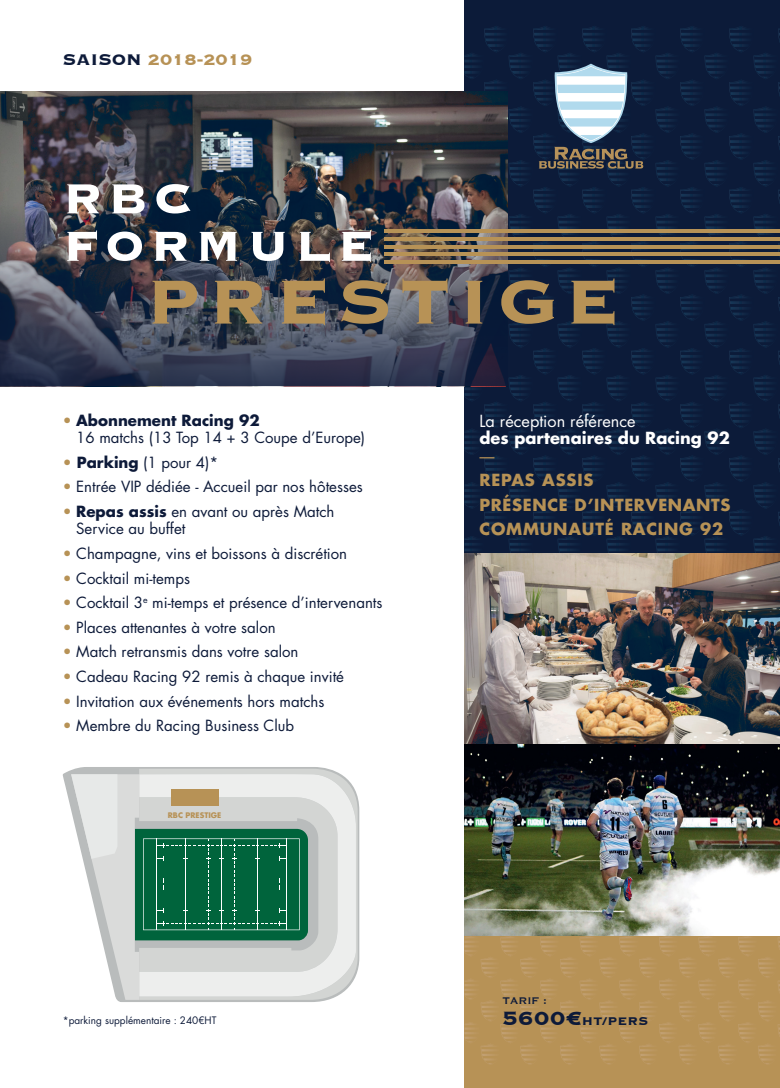
<style>
.page{position:relative;width:780px;height:1088px;background:#fff}
.page>*{position:absolute;margin:0;border:0;box-sizing:border-box;transform-origin:0 0}
.t1{font:700 81.38px "Copperplate";letter-spacing:.1em;color:#b79256}
.t2{font:700 55px "Copperplate";letter-spacing:.1em;color:#fff}
.t3{font:700 20px "Copperplate";color:#b79256}
.t4{font:700 16.25px/24.6px "Futura Std";letter-spacing:.05em;color:#b79256}
.t5{font:700 16.25px "Futura Std";color:#fff}
.t6{font:16.25px "Futura Std";color:#fff}
.t7{font:15px/17.5px "Futura Std";color:#0d1a39}
.t8{font:700 14.62px "Copperplate";letter-spacing:.025em;color:#0d1a39}
.t9{font:12.5px "Copperplate";color:#0d1a39}
.t10{font:10px "Futura Std";color:#0d1a39}
.t11{font:700 7.5px "Futura Std";color:#b79256}
.s1{color:#0d1a39}
.s2{color:#b79256}
.s3{font-weight:700}
.s4{font-size:25px}
</style>
<div class="page">
<div style="left:464px;top:0;width:316px;height:554px;background:#0c1b39"></div>
<svg style="left:63px;top:767px;width:296px;height:235px"></svg>
<svg style="left:139px;top:769px;width:218px;height:231px;fill:#d3d5d3"></svg>
<svg style="left:308px;top:774px;width:48px;height:222px;background:#dcdedc"></svg>
<svg style="left:71px;top:774px;width:237px;height:226px;background:#91b5a6"></svg>
<div style="left:171px;top:789px;width:47px;height:17px;background:#b79256"></div>
<div style="left:464px;top:895px;width:316px;height:193px;background:#b79256"></div>
<svg style="left:464px;top:935px;width:316px;height:129px"></svg>
<img style="left:464px;top:554px;width:316px;height:381px">
<svg style="left:464px;top:27px;width:316px;height:527px"></svg>
<img style="left:0;top:91px;width:507px;height:295px">
<hr style="left:384px;top:229px;width:396px;height:3px;background:#b79256">
<hr style="left:384px;top:237px;width:396px;height:3px;background:#b79256">
<hr style="left:384px;top:245px;width:396px;height:3px;background:#b79256">
<hr style="left:384px;top:253px;width:396px;height:3px;background:#b79256">
<hr style="left:384px;top:261px;width:396px;height:3px;background:#b79256">
<h3 class="t3" style="left:63px;top:46px;width:191px"><span class="s1">SAISON</span> 2018-2019</h3>
<h2 class="t2" style="left:63px;top:162px;width:132px">RBC</h2>
<h2 class="t2" style="left:63px;top:210px;width:313px">FORMULE</h2>
<h1 class="t1" style="left:146px;top:248px;width:474px">PRESTIGE</h1>
<p class="t7" style="left:76px;top:411px;width:290px;text-indent:-13px"><span class="s2">•</span> <span class="s3">Abonnement Racing 92<br></span>16 matchs (13 Top 14 + 3 Coupe d’Europe)</p>
<p class="t7" style="left:63px;top:454px;width:157px"><span class="s2">•</span> <span class="s3">Parking</span> (1 pour 4)*</p>
<p class="t7" style="left:63px;top:478px;width:301px"><span class="s2">•</span> Entrée VIP dédiée - Accueil par nos hôtesses</p>
<p class="t7" style="left:76px;top:503px;width:260px;text-indent:-13px"><span class="s2">•</span> <span class="s3">Repas assis</span> en avant ou après Match<br>Service au buffet</p>
<p class="t7" style="left:63px;top:545px;width:286px"><span class="s2">•</span> Champagne, vins et boissons à discrétion</p>
<p class="t7" style="left:63px;top:569px;width:129px"><span class="s2">•</span> Cocktail mi-temps</p>
<p class="t7" style="left:63px;top:594px;width:321px"><span class="s2">•</span> Cocktail 3<sup>e</sup> mi-temps et présence d’intervenants</p>
<p class="t7" style="left:63px;top:619px;width:214px"><span class="s2">•</span> Places attenantes à votre salon</p>
<p class="t7" style="left:63px;top:643px;width:237px"><span class="s2">•</span> Match retransmis dans votre salon</p>
<p class="t7" style="left:63px;top:668px;width:283px"><span class="s2">•</span> Cadeau Racing 92 remis à chaque invité</p>
<p class="t7" style="left:63px;top:692px;width:263px"><span class="s2">•</span> Invitation aux événements hors matchs</p>
<p class="t7" style="left:63px;top:717px;width:233px"><span class="s2">•</span> Membre du Racing Business Club</p>
<p class="t11" style="left:168px;top:810px;width:55px">RBC PRESTIGE</p>
<p class="t6" style="left:479px;top:410px;width:158px">La réception référence</p>
<p class="t5" style="left:479px;top:427px;width:252px">des partenaires du Racing 92</p>
<p class="t4" style="left:479px;top:468px;width:252px">REPAS ASSIS<br>PRÉSENCE D’INTERVENANTS<br>COMMUNAUTÉ RACING 92</p>
<p class="t9" style="left:502px;top:992px;width:46px">TARIF :</p>
<p class="t10" style="left:63px;top:1014px;width:155px">*parking supplémentaire : 240€HT</p>
<p class="t8" style="left:502px;top:1011px;width:147px"><span class="s4">5600€</span>HT/PERS</p>
</div>
